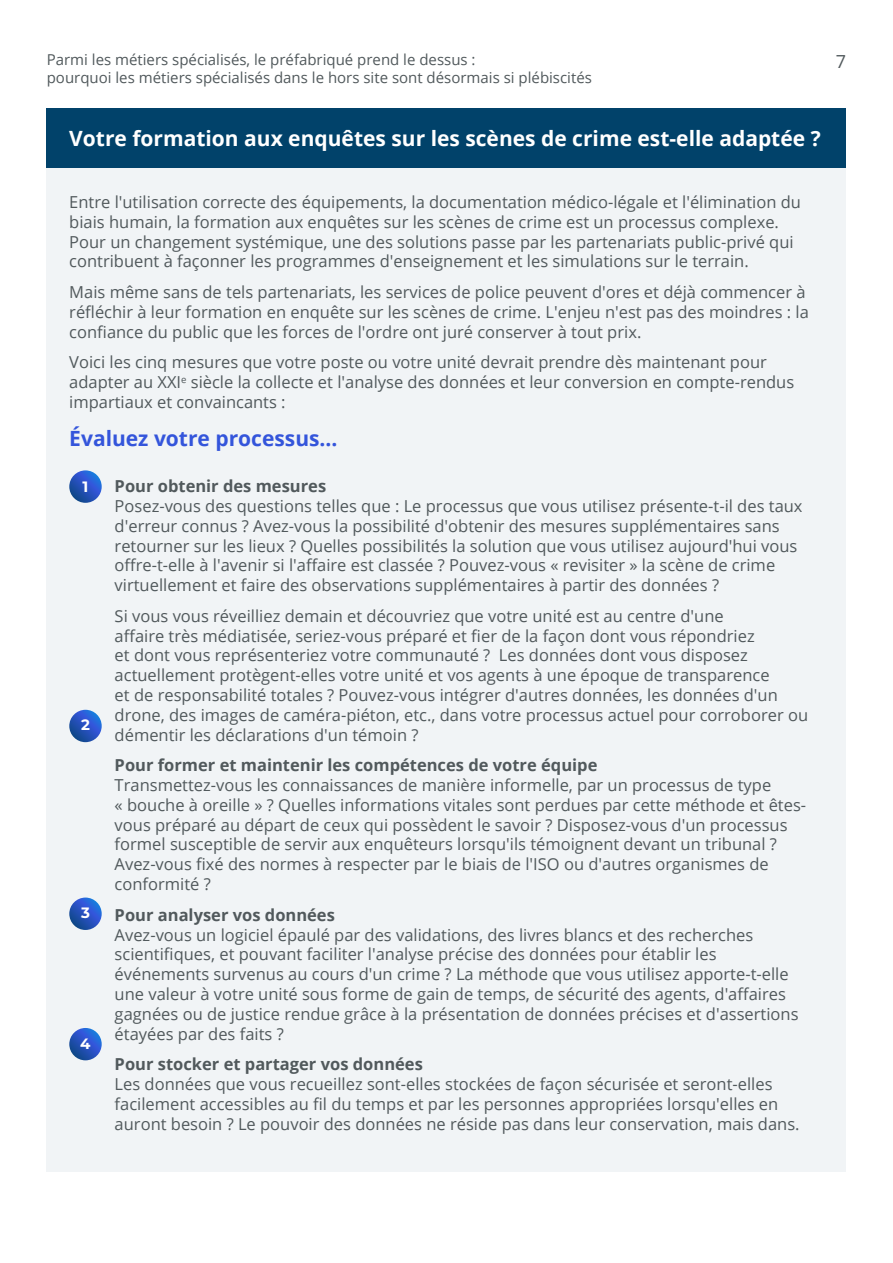
<style>
.page{position:relative;width:893px;height:1263px;background:#fff}
.page>*{position:absolute;margin:0;border:0;box-sizing:border-box;transform-origin:0 0}
.t1{font:700 21px "Open Sans";color:#fff}
.t2{font:700 21px "Open Sans";color:#3455db}
.t3{font:18px "Open Sans";color:#51595c}
.t4{font:16.5px/19.8px "Open Sans";color:#51595c}
.t5{font:700 16.5px "Open Sans";color:#51595c}
.t6{font:15px "Open Sans";color:#51595c}
.t7{font:700 15px "Montserrat";color:#fff}
</style>
<div class="page">
<div style="left:47px;top:108px;width:799px;height:1063px;background:#f1f4f6"></div>
<div style="left:47px;top:108px;width:799px;height:59px;background:#01426a"></div>
<svg style="left:69px;top:470px;width:33px;height:33px"></svg>
<svg style="left:69px;top:710px;width:33px;height:32px"></svg>
<svg style="left:69px;top:897px;width:33px;height:33px"></svg>
<svg style="left:69px;top:1028px;width:33px;height:32px"></svg>
<p class="t6" style="left:47px;top:50px;width:430px">Parmi les métiers spécialisés, le préfabriqué prend le dessus :</p>
<p class="t3" style="left:836px;top:49px;width:12px">7</p>
<p class="t6" style="left:47px;top:68px;width:547px">pourquoi les métiers spécialisés dans le hors site sont désormais si plébiscités</p>
<p class="t1" style="left:69px;top:124px;width:753px">Votre formation aux enquêtes sur les scènes de crime est-elle adaptée ?</p>
<p class="t4" style="left:69px;top:192px;width:733px">Entre l'utilisation correcte des équipements, la documentation médico-légale et l'élimination du biais humain, la formation aux enquêtes sur les scènes de crime est un processus complexe.<br>Pour un changement systémique, une des solutions passe par les partenariats public-privé qui contribuent à façonner les programmes d'enseignement et les simulations sur le terrain.</p>
<p class="t4" style="left:69px;top:282px;width:741px">Mais même sans de tels partenariats, les services de police peuvent d'ores et déjà commencer à réfléchir à leur formation en enquête sur les scènes de crime. L'enjeu n'est pas des moindres : la confiance du public que les forces de l'ordre ont juré conserver à tout prix.</p>
<p class="t4" style="left:69px;top:352px;width:726px">Voici les cinq mesures que votre poste ou votre unité devrait prendre dès maintenant pour adapter au XXI<sup>e</sup> siècle la collecte et l'analyse des données et leur conversion en compte-rendus impartiaux et convaincants :</p>
<p class="t2" style="left:69px;top:423px;width:270px">Évaluez votre processus...</p>
<p class="t7" style="left:83px;top:476px;width:7px">1</p>
<p class="t7" style="left:81px;top:714px;width:10px">2</p>
<p class="t7" style="left:81px;top:902px;width:10px">3</p>
<p class="t7" style="left:80px;top:1032px;width:12px">4</p>
<p class="t5" style="left:115px;top:475px;width:213px">Pour obtenir des mesures</p>
<p class="t4" style="left:115px;top:496px;width:689px">Posez-vous des questions telles que : Le processus que vous utilisez présente-t-il des taux d'erreur connus ? Avez-vous la possibilité d'obtenir des mesures supplémentaires sans retourner sur les lieux ? Quelles possibilités la solution que vous utilisez aujourd'hui vous offre-t-elle à l'avenir si l'affaire est classée ? Pouvez-vous « revisiter » la scène de crime virtuellement et faire des observations supplémentaires à partir des données ?</p>
<p class="t4" style="left:115px;top:605px;width:695px">Si vous vous réveilliez demain et découvriez que votre unité est au centre d'une<br>affaire très médiatisée, seriez-vous préparé et fier de la façon dont vous répondriez<br>et dont vous représenteriez votre communauté ? Les données dont vous disposez actuellement protègent-elles votre unité et vos agents à une époque de transparence<br>et de responsabilité totales ? Pouvez-vous intégrer d'autres données, les données d'un drone, des images de caméra-piéton, etc., dans votre processus actuel pour corroborer ou démentir les déclarations d'un témoin ?</p>
<p class="t5" style="left:115px;top:754px;width:484px">Pour former et maintenir les compétences de votre équipe</p>
<p class="t4" style="left:115px;top:775px;width:693px">Transmettez-vous les connaissances de manière informelle, par un processus de type<br>« bouche à oreille » ? Quelles informations vitales sont perdues par cette méthode et êtes&shy;vous préparé au départ de ceux qui possèdent le savoir ? Disposez-vous d'un processus formel susceptible de servir aux enquêteurs lorsqu'ils témoignent devant un tribunal ?<br>Avez-vous fixé des normes à respecter par le biais de l'ISO ou d'autres organismes de conformité ?</p>
<p class="t5" style="left:115px;top:903px;width:222px">Pour analyser vos données</p>
<p class="t4" style="left:115px;top:924px;width:685px">Avez-vous un logiciel épaulé par des validations, des livres blancs et des recherches scientifiques, et pouvant faciliter l'analyse précise des données pour établir les événements survenus au cours d'un crime ? La méthode que vous utilisez apporte-t-elle une valeur à votre unité sous forme de gain de temps, de sécurité des agents, d'affaires gagnées ou de justice rendue grâce à la présentation de données précises et d'assertions étayées par des faits ?</p>
<p class="t5" style="left:115px;top:1052px;width:310px">Pour stocker et partager vos données</p>
<p class="t4" style="left:115px;top:1073px;width:686px">Les données que vous recueillez sont-elles stockées de façon sécurisée et seront-elles facilement accessibles au fil du temps et par les personnes appropriées lorsqu'elles en auront besoin ? Le pouvoir des données ne réside pas dans leur conservation, mais dans.</p>
</div>
